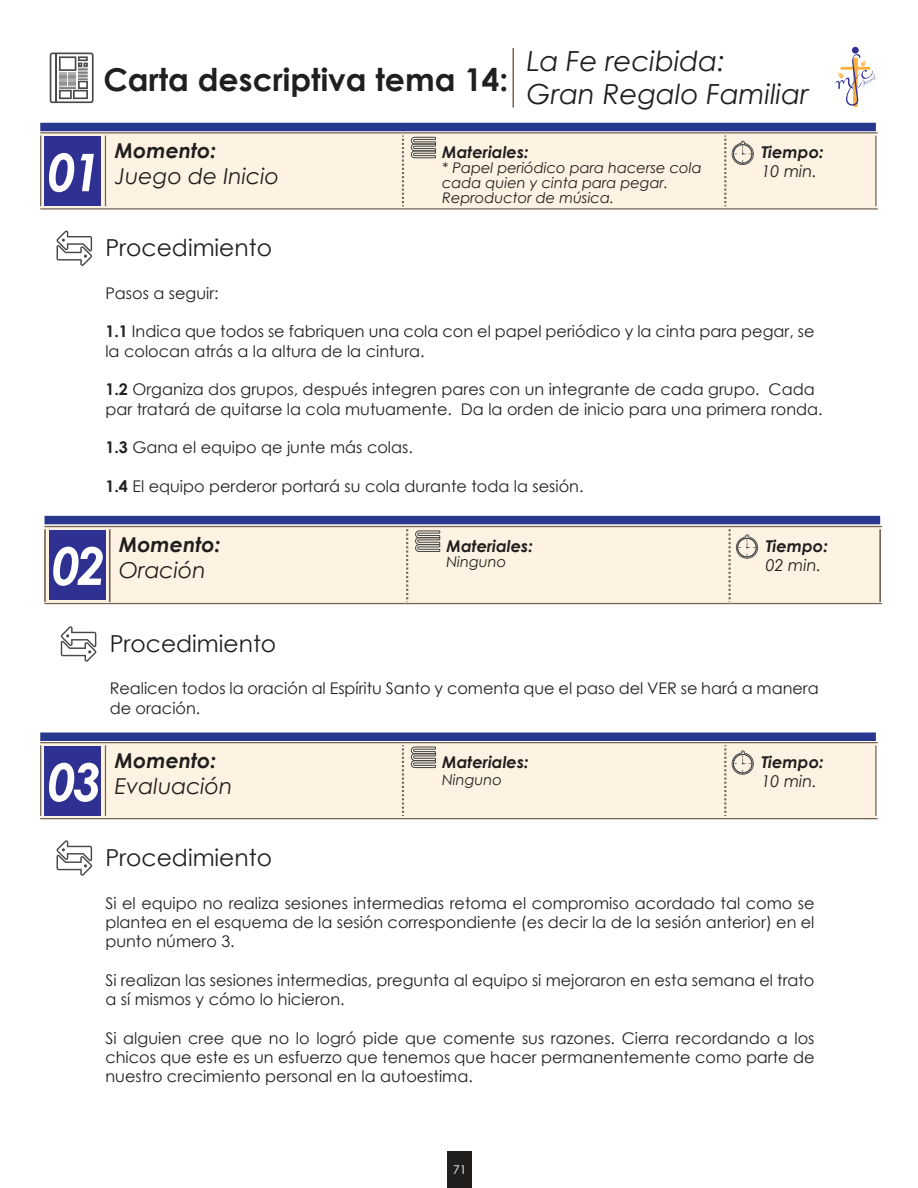
<style>
.page{position:relative;width:918px;height:1188px;background:#fff}
.page>*{position:absolute;margin:0;border:0;box-sizing:border-box;transform-origin:0 0}
.t1{font:italic 700 52.05px "Century Gothic";color:#fff}
.t2{font:700 31.5px "Century Gothic";color:#211e1e}
.t3{font:italic 27.75px/33.3px "Century Gothic";color:#211e1e}
.t4{font:23.4px "Century Gothic";color:#211e1e}
.t5{font:italic 21.9px "Century Gothic";color:#211e1e}
.t6{font:italic 700 20.55px "Century Gothic";color:#211e1e}
.t7{font:italic 700 16.35px "Century Gothic";color:#211e1e}
.t8{font:italic 16.35px "Century Gothic";color:#211e1e}
.t9{font:16.05px/19.4px "Century Gothic";color:#231f20}
.t10{font:italic 14.55px/15px "Century Gothic";color:#211e1e}
.t11{font:12px "Century Gothic";color:#fff}
.s1{font-weight:700}
</style>
<div class="page">
<div style="left:40px;top:133px;width:836px;height:76px;background:#fef3e2"></div>
<hr style="left:513px;top:48px;width:1px;height:60px;background:#716557">
<hr style="left:105px;top:136px;width:1px;height:70px;background:#716557">
<hr style="left:40px;top:136px;width:1px;height:70px;background:#716557">
<hr style="left:40px;top:208px;width:838px;height:2px;background:#716557">
<hr style="left:40px;top:132px;width:838px;height:2px;background:#716557">
<svg style="left:402px;top:136px;width:2px;height:70px"></svg>
<hr style="left:875px;top:136px;width:2px;height:70px;background:#716557">
<svg style="left:724px;top:136px;width:2px;height:70px"></svg>
<div style="left:45px;top:137px;width:56px;height:69px;background:#2e3092"></div>
<svg style="left:411px;top:137px;width:25px;height:21px"></svg>
<svg style="left:732px;top:141px;width:22px;height:24px"></svg>
<div style="left:40px;top:123px;width:836px;height:8px;background:#283890"></div>
<svg style="left:56px;top:231px;width:36px;height:35px"></svg>
<svg style="left:50px;top:53px;width:44px;height:50px"></svg>
<svg style="left:835px;top:46px;width:41px;height:61px"></svg>
<div style="left:447px;top:1151px;width:25px;height:37px;background:#211e1e"></div>
<div style="left:45px;top:525px;width:835px;height:79px;background:#fef3e2"></div>
<div style="left:45px;top:516px;width:835px;height:8px;background:#283890"></div>
<hr style="left:109px;top:529px;width:2px;height:73px;background:#716557">
<hr style="left:44px;top:529px;width:2px;height:73px;background:#716557">
<hr style="left:45px;top:603px;width:837px;height:1px;background:#716557">
<hr style="left:45px;top:526px;width:837px;height:1px;background:#716557">
<svg style="left:406px;top:529px;width:2px;height:73px"></svg>
<hr style="left:879px;top:529px;width:2px;height:73px;background:#716557">
<div style="left:49px;top:530px;width:56px;height:70px;background:#2e3092"></div>
<svg style="left:415px;top:530px;width:25px;height:22px"></svg>
<svg style="left:729px;top:529px;width:29px;height:73px"></svg>
<svg style="left:61px;top:626px;width:36px;height:36px"></svg>
<div style="left:40px;top:743px;width:836px;height:76px;background:#fef3e2"></div>
<hr style="left:105px;top:745px;width:1px;height:71px;background:#716557">
<hr style="left:40px;top:745px;width:1px;height:71px;background:#716557">
<hr style="left:40px;top:818px;width:838px;height:1px;background:#716557">
<hr style="left:40px;top:742px;width:838px;height:1px;background:#716557">
<svg style="left:402px;top:745px;width:2px;height:71px"></svg>
<hr style="left:875px;top:745px;width:2px;height:71px;background:#716557">
<svg style="left:724px;top:745px;width:2px;height:71px"></svg>
<div style="left:45px;top:746px;width:56px;height:70px;background:#2e3092"></div>
<svg style="left:411px;top:746px;width:25px;height:22px"></svg>
<svg style="left:732px;top:750px;width:22px;height:25px"></svg>
<div style="left:40px;top:733px;width:836px;height:8px;background:#283890"></div>
<svg style="left:56px;top:840px;width:36px;height:36px"></svg>
<h2 class="t2" style="left:103px;top:55px;width:407px">Carta descriptiva tema 14:</h2>
<h3 class="t3" style="left:527px;top:44px;width:283px">La Fe recibida:<br>Gran Regalo Familiar</h3>
<h1 class="t1" style="left:47px;top:133px;width:56px">01</h1>
<p class="t6" style="left:115px;top:135px;width:103px">Momento:</p>
<h3 class="t5" style="left:115px;top:161px;width:166px">Juego de Inicio</h3>
<p class="t7" style="left:442px;top:140px;width:88px">Materiales:</p>
<p class="t10" style="left:442px;top:160px;width:261px">* Papel periódico para hacerse cola cada quien y cinta para pegar.<br>Reproductor de música.</p>
<p class="t7" style="left:761px;top:140px;width:64px">Tiempo:</p>
<p class="t8" style="left:761px;top:160px;width:57px">10 min.</p>
<h3 class="t4" style="left:105px;top:232px;width:168px">Procedimiento</h3>
<p class="t9" style="left:105px;top:283px;width:115px">Pasos a seguir:</p>
<p class="t9" style="left:105px;top:322px;width:711px"><span class="s1">1.1</span> Indica que todos se fabriquen una cola con el papel periódico y la cinta para pegar, se la colocan atrás a la altura de la cintura.</p>
<p class="t9" style="left:105px;top:379px;width:719px"><span class="s1">1.2</span> Organiza dos grupos, después integren pares con un integrante de cada grupo. Cada par tratará de quitarse la cola mutuamente. Da la orden de inicio para una primera ronda.</p>
<p class="t9" style="left:105px;top:437px;width:309px"><span class="s1">1.3</span> Gana el equipo qe junte más colas.</p>
<p class="t9" style="left:105px;top:476px;width:480px"><span class="s1">1.4</span> El equipo perderor portará su cola durante toda la sesión.</p>
<h1 class="t1" style="left:51px;top:527px;width:56px">02</h1>
<p class="t6" style="left:119px;top:528px;width:103px">Momento:</p>
<h3 class="t5" style="left:119px;top:555px;width:88px">Oración</h3>
<h3 class="t4" style="left:110px;top:627px;width:168px">Procedimiento</h3>
<p class="t7" style="left:446px;top:533px;width:88px">Materiales:</p>
<p class="t10" style="left:446px;top:554px;width:61px">Ninguno</p>
<p class="t7" style="left:766px;top:533px;width:64px">Tiempo:</p>
<p class="t8" style="left:766px;top:554px;width:57px">02 min.</p>
<p class="t9" style="left:110px;top:679px;width:711px">Realicen todos la oración al Espíritu Santo y comenta que el paso del VER se hará a manera de oración.</p>
<h1 class="t1" style="left:47px;top:743px;width:56px">03</h1>
<p class="t6" style="left:115px;top:745px;width:103px">Momento:</p>
<h3 class="t5" style="left:115px;top:771px;width:119px">Evaluación</h3>
<p class="t7" style="left:442px;top:749px;width:88px">Materiales:</p>
<p class="t10" style="left:442px;top:772px;width:61px">Ninguno</p>
<p class="t7" style="left:761px;top:749px;width:64px">Tiempo:</p>
<p class="t8" style="left:761px;top:770px;width:57px">10 min.</p>
<h3 class="t4" style="left:105px;top:841px;width:168px">Procedimiento</h3>
<p class="t9" style="left:105px;top:893px;width:711px;text-align:justify">Si el equipo no realiza sesiones intermedias retoma el compromiso acordado tal como se plantea en el esquema de la sesión correspondiente (es decir la de la sesión anterior) en el punto número 3.</p>
<p class="t9" style="left:105px;top:970px;width:711px">Si realizan las sesiones intermedias, pregunta al equipo si mejoraron en esta semana el trato a sí mismos y cómo lo hicieron.</p>
<p class="t9" style="left:105px;top:1028px;width:711px;text-align:justify">Si alguien cree que no lo logró pide que comente sus razones. Cierra recordando a los chicos que este es un esfuerzo que tenemos que hacer permanentemente como parte de nuestro crecimiento personal en la autoestima.</p>
<p class="t11" style="left:453px;top:1161px;width:15px">71</p>
</div>
